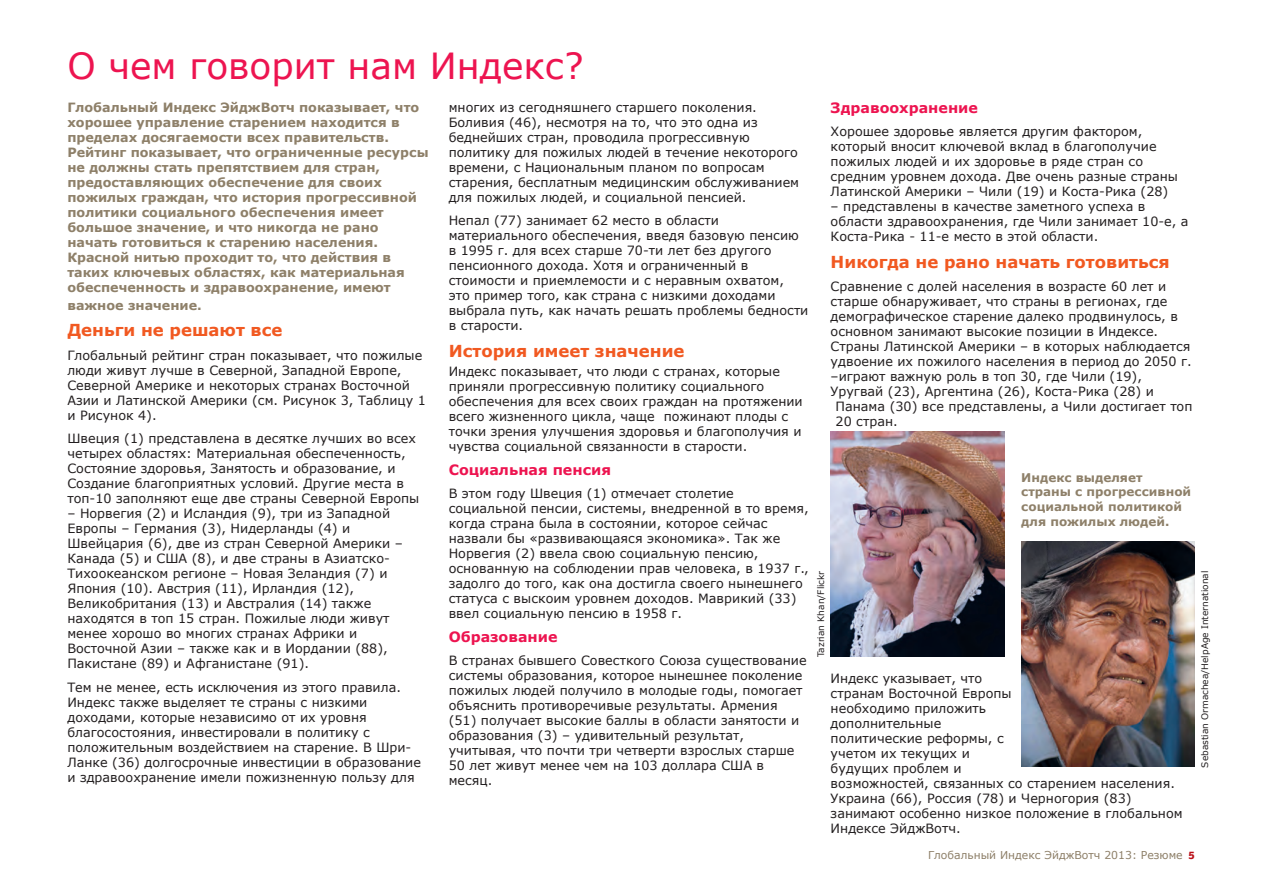
<style>
.page{position:relative;width:1263px;height:893px;background:#fff}
.page>*{position:absolute;margin:0;border:0;box-sizing:border-box;transform-origin:0 0}
.t1{font:36px "Verdana";color:#ed1450}
.t2{font:700 16.5px "Verdana";color:#f15921}
.t3{font:700 14.25px "Verdana";color:#ed1450}
.t4{font:12.75px/15px "Verdana";color:#231f20}
.t5{font:700 12.75px/15px "Verdana";color:#8e8069}
.t6{font:700 12px/14.7px "Verdana";color:#8e8069}
.t7{font:10.8px "Verdana";color:#8e8069}
.t8{font:9px "Verdana";color:#231f20}
.s1{font-family:"Lexia X Bold";color:#bb1018}
</style>
<div class="page">
<img style="left:1021px;top:541px;width:174px;height:225px">
<img style="left:831px;top:432px;width:173px;height:225px">
<h1 class="t1" style="left:67px;top:41px;width:518px">О чем говорит нам Индекс?</h1>
<p class="t5" style="left:67px;top:99px;width:363px">Глобальный Индекс ЭйджВотч показывает, что хорошее управление старением находится в пределах досягаемости всех правительств.<br>Рейтинг показывает, что ограниченные ресурсы не должны стать препятствием для стран, предоставляющих обеспечение для своих пожилых граждан, что история прогрессивной политики социального обеспечения имеет большое значение, и что никогда не рано начать готовиться к старению населения.<br>Красной нитью проходит то, что действия в таких ключевых областях, как материальная обеспеченность и здравоохранение, имеют</p>
<p class="t5" style="left:67px;top:297px;width:136px">важное значение.</p>
<p class="t2" style="left:67px;top:319px;width:217px">Деньги не решают все</p>
<p class="t4" style="left:67px;top:348px;width:360px">Глобальный рейтинг стран показывает, что пожилые люди живут лучше в Северной, Западной Европе, Северной Америке и некоторых странах Восточной Азии и Латинской Америки (см. Рисунок 3, Таблицу 1 и Рисунок 4).</p>
<p class="t4" style="left:67px;top:431px;width:353px">Швеция (1) представлена в десятке лучших во всех четырех областях: Материальная обеспеченность, Состояние здоровья, Занятость и образование, и Создание благоприятных условий. Другие места в топ-10 заполняют еще две страны Северной Европы</p>
<p class="t4" style="left:67px;top:506px;width:337px">– Норвегия (2) и Исландия (9), три из Западной Европы – Германия (3), Нидерланды (4) и Швейцария (6), две из стран Северной Америки – Канада (5) и США (8), и две страны в Азиатско-Тихоокеанском регионе – Новая Зеландия (7) и Япония (10). Австрия (11), Ирландия (12), Великобритания (13) и Австралия (14) также находятся в топ 15 стран. Пожилые люди живут менее хорошо во многих странах Африки и Восточной Азии – также как и в Иордании (88), Пакистане (89) и Афганистане (91).</p>
<p class="t4" style="left:67px;top:679px;width:355px">Тем не менее, есть исключения из этого правила.<br>Индекс также выделяет те страны с низкими доходами, которые независимо от их уровня благосостояния, инвестировали в политику с положительным воздействием на старение. В Шри-Ланке (36) долгосрочные инвестиции в образование и здравоохранение имели пожизненную пользу для</p>
<p class="t4" style="left:449px;top:99px;width:352px">многих из сегодняшнего старшего поколения.<br>Боливия (46), несмотря на то, что это одна из беднейших стран, проводила прогрессивную политику для пожилых людей в течение некоторого времени, с Национальным планом по вопросам старения, бесплатным медицинским обслуживанием для пожилых людей, и социальной пенсией.</p>
<p class="t4" style="left:449px;top:213px;width:361px">Непал (77) занимает 62 место в области материального обеспечения, введя базовую пенсию в 1995 г. для всех старше 70-ти лет без другого пенсионного дохода. Хотя и ограниченный в стоимости и приемлемости и с неравным охватом,<br>это пример того, как страна с низкими доходами выбрала путь, как начать решать проблемы бедности в старости.</p>
<p class="t2" style="left:449px;top:339px;width:237px">История имеет значение</p>
<p class="t4" style="left:449px;top:364px;width:356px">Индекс показывает, что люди с странах, которые приняли прогрессивную политику социального обеспечения для всех своих граждан на протяжении всего жизненного цикла, чаще пожинают плоды с точки зрения улучшения здоровья и благополучия и чувства социальной связанности в старости.</p>
<p class="t3" style="left:449px;top:459px;width:164px">Социальная пенсия</p>
<p class="t4" style="left:449px;top:486px;width:362px">В этом году Швеция (1) отмечает столетие социальной пенсии, системы, внедренной в то время, когда страна была в состоянии, которое сейчас назвали бы «развивающаяся экономика». Так же Норвегия (2) ввела свою социальную пенсию, основанную на соблюдении прав человека, в 1937 г., задолго до того, как она достигла своего нынешнего статуса с выскоим уровнем доходов. Маврикий (33) ввел социальную пенсию в 1958 г.</p>
<p class="t3" style="left:449px;top:626px;width:110px">Образование</p>
<p class="t4" style="left:449px;top:653px;width:359px">В странах бывшего Совесткого Союза существование системы образования, которое нынешнее поколение пожилых людей получило в молодые годы, помогает объяснить противоречивые результаты. Армения (51) получает высокие баллы в области занятости и образования (3) – удивительный результат, учитывая, что почти три четверти взрослых старше 50 лет живут менее чем на 103 доллара США в месяц.</p>
<p class="t3" style="left:831px;top:98px;width:149px">Здравоохранение</p>
<p class="t4" style="left:831px;top:124px;width:349px">Хорошее здоровье является другим фактором, который вносит ключевой вклад в благополучие пожилых людей и их здоровье в ряде стран со средним уровнем дохода. Две очень разные страны Латинской Америки – Чили (19) и Коста-Рика (28)</p>
<p class="t4" style="left:831px;top:199px;width:359px">– представлены в качестве заметного успеха в области здравоохранения, где Чили занимает 10-е, а<br>Коста-Рика - 11-е место в этой области.</p>
<p class="t2" style="left:831px;top:250px;width:341px">Никогда не рано начать готовиться</p>
<p class="t4" style="left:831px;top:279px;width:337px">Сравнение с долей населения в возрасте 60 лет и</p>
<p class="t4" style="left:831px;top:294px;width:338px">старше обнаруживает, что страны в регионах, где</p>
<p class="t4" style="left:831px;top:309px;width:349px">демографическое старение далеко продвинулось, в</p>
<p class="t4" style="left:831px;top:324px;width:329px">основном занимают высокие позиции в Индексе.</p>
<p class="t4" style="left:831px;top:339px;width:361px">Страны Латинской Америки – в которых наблюдается</p>
<p class="t4" style="left:831px;top:354px;width:362px">удвоение их пожилого населения в период до 2050 г.</p>
<p class="t4" style="left:831px;top:369px;width:313px">–играют важную роль в топ 30, где Чили (19),</p>
<p class="t4" style="left:831px;top:384px;width:325px">Уругвай (23), Аргентина (26), Коста-Рика (28) и</p>
<p class="t4" style="left:836px;top:399px;width:358px">Панама (30) все представлены, а Чили достигает топ</p>
<p class="t4" style="left:836px;top:414px;width:64px">20 стран.</p>
<p class="t6" style="left:1021px;top:470px;width:171px">Индекс выделяет страны с прогрессивной социальной политикой для пожилых людей.</p>
<p class="t8" style="left:815px;top:657px;width:88px;rotate:-90deg">Tazrian Khan/Flickr</p>
<p class="t4" style="left:831px;top:671px;width:354px">Индекс указывает, что<br>странам Восточной Европы<br>необходимо приложить<br>дополнительные<br>политические реформы, с<br>учетом их текущих и<br>будущих проблем и<br>возможностей, связанных со старением населения.<br>Украина (66), Россия (78) и Черногория (83) занимают особенно низкое положение в глобальном<br>Индексе ЭйджВотч.</p>
<p class="t8" style="left:1199px;top:767px;width:198px;rotate:-90deg">Sebastian Ormachea/HelpAge International</p>
<p class="t7" style="left:928px;top:848px;width:268px">Глобальный Индекс ЭйджВотч 2013: Резюме <span class="s1">5</span></p>
</div>
